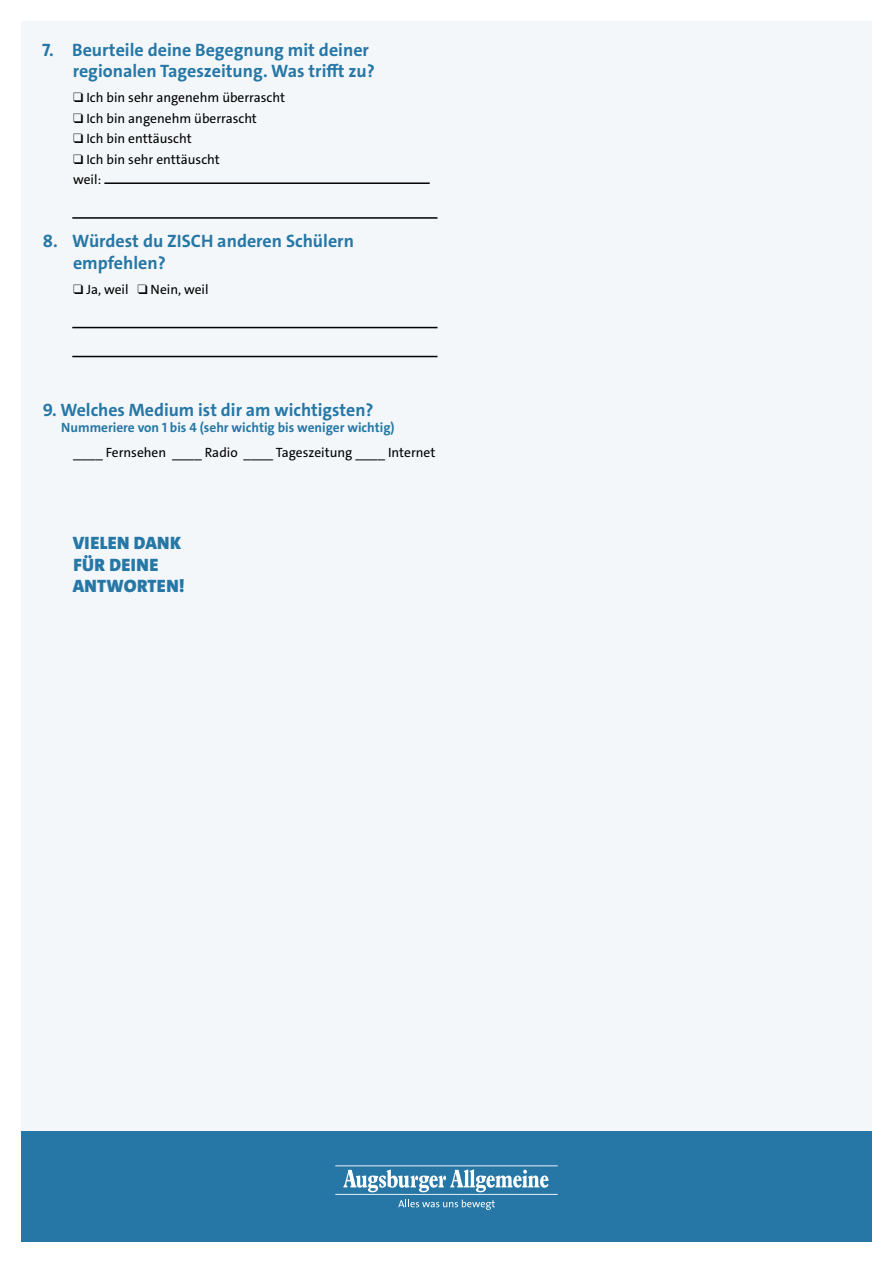
<style>
.page{position:relative;width:893px;height:1263px;background:#fff}
.page>*{position:absolute;margin:0;border:0;box-sizing:border-box;transform-origin:0 0}
.t1{font:700 18px/21.6px "The Sans C4 s";color:#2677a6}
.t2{font:900 18px/21.6px "The Sans C4 s";letter-spacing:.02em;color:#2677a6}
.t3{font:13.5px/20.4px "The Sans C4 s";color:#000}
.t4{font:700 13.5px "The Sans C4 s";color:#2677a6}
</style>
<div class="page">
<div style="left:21px;top:1131px;width:851px;height:111px;background:#2677a6"></div>
<hr style="left:335px;top:1165px;width:223px;height:1px;background:#fff">
<hr style="left:335px;top:1194px;width:223px;height:1px;background:#fff">
<svg style="left:343px;top:1169px;width:205px;height:23px"></svg>
<svg style="left:398px;top:1199px;width:97px;height:11px"></svg>
<div style="left:21px;top:21px;width:851px;height:1110px;background:#f3f7fa"></div>
<hr style="left:72px;top:217px;width:365px;height:2px;background:#000">
<hr style="left:72px;top:327px;width:365px;height:1px;background:#000">
<hr style="left:72px;top:356px;width:365px;height:1px;background:#000">
<hr style="left:104px;top:182px;width:326px;height:2px;background:#000">
<h1 class="t1" style="left:73px;top:39px;width:304px;text-indent:-31px">7. Beurteile deine Begegnung mit deiner regionalen Tageszeitung. Was trifft zu?</h1>
<p class="t3" style="left:73px;top:87px;width:213px">❑ Ich bin sehr angenehm überrascht</p>
<p class="t3" style="left:73px;top:108px;width:185px">❑ Ich bin angenehm überrascht</p>
<p class="t3" style="left:73px;top:128px;width:120px">❑ Ich bin enttäuscht</p>
<p class="t3" style="left:73px;top:149px;width:148px">❑ Ich bin sehr enttäuscht weil:</p>
<h1 class="t1" style="left:73px;top:231px;width:282px;text-indent:-30px">8. Würdest du ZISCH anderen Schülern empfehlen?</h1>
<p class="t3" style="left:73px;top:279px;width:137px">❑ Ja, weil ❑ Nein, weil</p>
<h1 class="t1" style="left:43px;top:399px;width:332px">9. Welches Medium ist dir am wichtigsten?</h1>
<p class="t4" style="left:61px;top:419px;width:335px">Nummeriere von 1 bis 4 (sehr wichtig bis weniger wichtig)</p>
<p class="t3" style="left:73px;top:442px;width:364px">____ Fernsehen ____ Radio ____ Tageszeitung ____ Internet</p>
<h1 class="t2" style="left:73px;top:532px;width:114px">VIELEN DANK<br>FÜR DEINE<br>ANTWORTEN!</h1>
</div>
